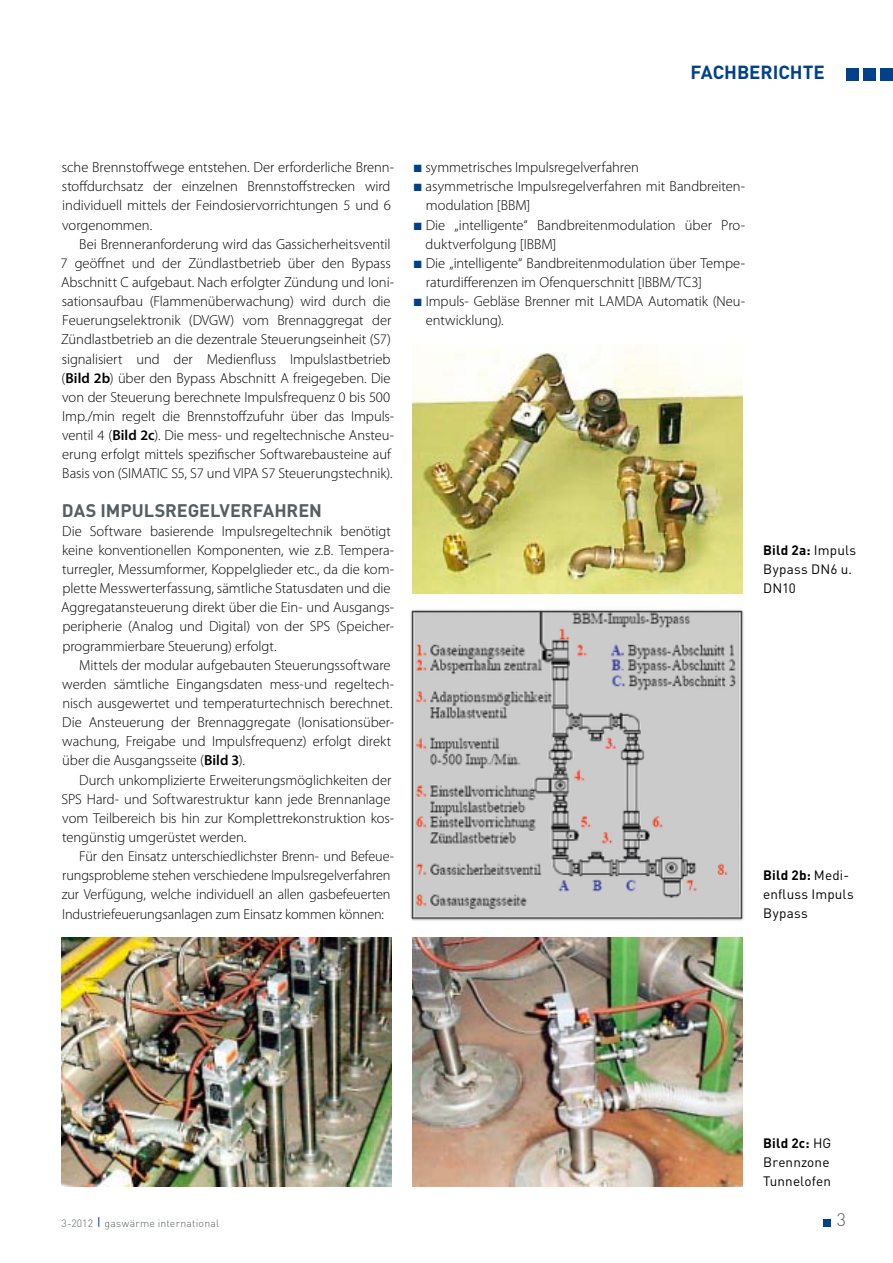
<style>
.page{position:relative;width:893px;height:1263px;background:#fff}
.page>*{position:absolute;margin:0;border:0;box-sizing:border-box;transform-origin:0 0}
.t1{font:700 18.75px "DIN";letter-spacing:-.005em;color:#004189}
.t2{font:700 18px "DIN";letter-spacing:-.005em;color:#565e61}
.t3{font:300 18px "DIN";color:#565e61}
.t4{font:300 14.55px/19.2px "Myriad Pro";letter-spacing:-.005em;color:#000}
.t5{font:13.5px/19.2px "DIN";letter-spacing:.01em;color:#000}
.t6{font:300 10.5px "DIN";letter-spacing:.02em;color:#565e61}
.s1{font-weight:600}
.s2{color:#004189}
.s3{font-weight:700}
</style>
<div class="page">
<div style="left:846px;top:68px;width:13px;height:13px;background:#004189"></div>
<div style="left:863px;top:68px;width:13px;height:13px;background:#004189"></div>
<div style="left:880px;top:68px;width:13px;height:13px;background:#004189"></div>
<div style="left:823px;top:1219px;width:8px;height:7px;background:#004189"></div>
<img style="left:412px;top:350px;width:330px;height:243px">
<img style="left:410px;top:610px;width:334px;height:311px">
<img style="left:62px;top:938px;width:329px;height:248px">
<img style="left:412px;top:938px;width:330px;height:248px">
<p class="t1" style="left:691px;top:60px;width:136px">FACHBERICHTE</p>
<p class="t4" style="left:62px;top:158px;width:334px">sche Brennstoffwege entstehen. Der erforderliche Brenn&shy;stoffdurchsatz der einzelnen Brennstoffstrecken wird individuell mittels der Feindosiervorrichtungen 5 und 6 vorgenommen.</p>
<p class="t4" style="left:61px;top:234px;width:335px;text-indent:19px">Bei Brenneranforderung wird das Gassicherheitsventil 7 geöffnet und der Zündlastbetrieb über den Bypass Abschnitt C aufgebaut. Nach erfolgter Zündung und Ioni&shy;sationsaufbau (Flammenüberwachung) wird durch die Feuerungselektronik (DVGW) vom Brennaggregat der Zündlastbetrieb an die dezentrale Steuerungseinheit (S7) signalisiert und der Medienfluss Impulslastbetrieb (<span class="s1">Bild 2b</span>) über den Bypass Abschnitt A freigegeben. Die von der Steuerung berechnete Impulsfrequenz 0 bis 500<br>Imp./min regelt die Brennstoffzufuhr über das Impuls&shy;ventil 4 (<span class="s1">Bild 2c</span>). Die mess- und regeltechnische Ansteu&shy;erung erfolgt mittels spezifischer Softwarebausteine auf Basis von (SIMATIC S5, S7 und VIPA S7 Steuerungstechnik).</p>
<p class="t2" style="left:62px;top:498px;width:262px">DAS I MPULSREGELVERFAHREN</p>
<p class="t4" style="left:61px;top:521px;width:335px">Die Software basierende Impulsregeltechnik benötigt keine konventionellen Komponenten, wie z.B. Tempera&shy;turregler, Messumformer, Koppelglieder etc., da die kom&shy;plette Messwerterfassung, sämtliche Statusdaten und die Aggregatansteuerung direkt über die Ein- und Ausgangs&shy;peripherie (Analog und Digital) von der SPS (Speicher&shy;programmierbare Steuerung) erfolgt.</p>
<p class="t4" style="left:62px;top:655px;width:334px;text-indent:17px">Mittels der modular aufgebauten Steuerungssoftware werden sämtliche Eingangsdaten mess-und regeltech&shy;nisch ausgewertet und temperaturtechnisch berechnet.<br>Die Ansteuerung der Brennaggregate (Ionisationsüber&shy;wachung, Freigabe und Impulsfrequenz) erfolgt direkt über die Ausgangsseite (<span class="s1">Bild 3</span>).</p>
<p class="t4" style="left:62px;top:770px;width:334px;text-indent:18px">Durch unkomplizierte Erweiterungsmöglichkeiten der SPS Hard- und Softwarestruktur kann jede Brennanlage vom Teilbereich bis hin zur Komplettrekonstruktion kos&shy;tengünstig umgerüstet werden.</p>
<p class="t4" style="left:62px;top:846px;width:334px;text-indent:18px">Für den Einsatz unterschiedlichster Brenn- und Befeue&shy;rungsprobleme stehen verschiedene Impulsregelverfahren zur Verfügung, welche individuell an allen gasbefeuerten Industriefeuerungsanlagen zum Einsatz kommen können:</p>
<p class="t4" style="left:414px;top:158px;width:226px"><span class="s2">■</span> symmetrisches Impulsregelverfahren</p>
<p class="t4" style="left:426px;top:177px;width:321px;text-indent:-12px"><span class="s2">■</span> asymmetrische Impulsregelverfahren mit Bandbreiten&shy;modulation [BBM]</p>
<p class="t4" style="left:426px;top:215px;width:321px;text-indent:-12px"><span class="s2">■</span> Die „intelligente“ Bandbreitenmodulation über Pro&shy;duktverfolgung [IBBM]</p>
<p class="t4" style="left:426px;top:253px;width:321px;text-indent:-12px"><span class="s2">■</span> Die „intelligente“ Bandbreitenmodulation über Tempe&shy;raturdifferenzen im Ofenquerschnitt [IBBM/TC3]</p>
<p class="t4" style="left:426px;top:292px;width:321px;text-indent:-12px"><span class="s2">■</span> Impuls- Gebläse Brenner mit LAMDA Automatik (Neu&shy;entwicklung).</p>
<p class="t5" style="left:763px;top:540px;width:95px"><span class="s3">BILD 2A:</span> Impuls<br>Bypass DN6 u.<br>DN10</p>
<p class="t5" style="left:763px;top:865px;width:92px"><span class="s3">BILD 2B:</span> Medi&shy;enfluss Impuls<br>Bypass</p>
<p class="t5" style="left:763px;top:1133px;width:70px"><span class="s3">BILD 2C:</span> HG<br>Brennzone<br>Tunnelofen</p>
<p class="t6" style="left:62px;top:1216px;width:159px">3-2012 gaswärme international</p>
<p class="t3" style="left:837px;top:1209px;width:11px">3</p>
</div>
